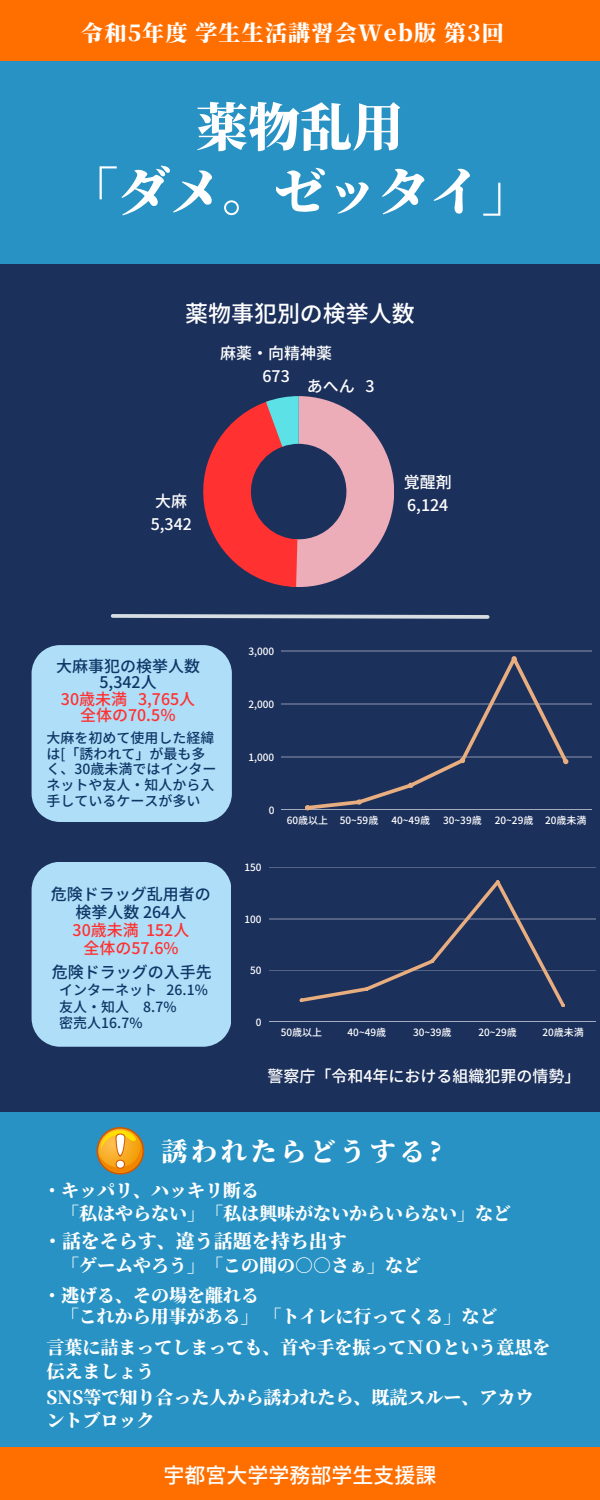
<style>
.page{position:relative;width:600px;height:1500px;background:#1c305c}
.page>*{position:absolute;margin:0;border:0;box-sizing:border-box;transform-origin:0 0}
.t1{font:800 52px "Source Han Serif JP";color:#fff}
.t2{font:800 26px "Source Han Serif JP";letter-spacing:.145em;color:#fff}
.t3{font:500 23px "Noto Sans JP";color:#fff}
.t4{font:800 22px "Source Han Serif JP";letter-spacing:.055em;color:#fff}
.t5{font:500 21px "Noto Sans JP";color:#fff}
.t6{font:800 19px "Source Han Serif JP";color:#fff}
.t7{font:800 18px/23.2px "Source Han Serif JP";color:#fff}
.t8{font:500 16px "Noto Sans JP";color:#fff}
.t9{font:500 16px "Noto Sans JP";color:#0f3667}
.t10{font:500 16px "Noto Sans JP";color:#ff3131}
.t11{font:500 14px/15.8px "Noto Sans JP";color:#0f3667}
.t12{font:500 10px "Noto Sans JP";color:#fff}
</style>
<div class="page">
<div style="left:0;top:1447px;width:600px;height:53px;background:#ff6f00"></div>
<div style="left:0;top:60px;width:600px;height:203px;background:#2792c3"></div>
<div style="left:0;top:0;width:600px;height:60px;background:#ff6f00"></div>
<div style="left:0;top:1113px;width:600px;height:334px;background:#2792c3"></div>
<hr style="left:282px;top:651px;width:310px;height:1px;background:#fff">
<hr style="left:282px;top:704px;width:310px;height:1px;background:#fff">
<hr style="left:282px;top:757px;width:310px;height:1px;background:#fff">
<hr style="left:282px;top:810px;width:310px;height:1px;background:#fff">
<svg style="left:305px;top:656px;width:263px;height:154px"></svg>
<hr style="left:269px;top:868px;width:327px;height:1px;background:#fff">
<hr style="left:269px;top:919px;width:327px;height:1px;background:#fff">
<hr style="left:269px;top:970px;width:327px;height:1px;background:#fff">
<hr style="left:269px;top:1022px;width:327px;height:1px;background:#fff">
<svg style="left:300px;top:880px;width:265px;height:127px"></svg>
<svg style="left:203px;top:396px;width:191px;height:191px"></svg>
<div style="left:32px;top:645px;width:200px;height:177px;background:#afdff8"></div>
<div style="left:32px;top:862px;width:199px;height:185px;background:#afdff8"></div>
<svg style="left:96px;top:1127px;width:49px;height:48px"></svg>
<svg style="left:110px;top:614px;width:380px;height:5px;background:#a7b1bf"></svg>
<p class="t4" style="left:81px;top:16px;width:424px">令和5年度学生生活講習会Web版第3回</p>
<p class="t1" style="left:196px;top:86px;width:204px">薬物乱用</p>
<p class="t1" style="left:66px;top:151px;width:469px">「ダメ。ゼッタイ」</p>
<p class="t3" style="left:185px;top:295px;width:231px">薬物事犯別の検挙人数</p>
<p class="t8" style="left:220px;top:341px;width:113px">麻薬・向精神薬</p>
<p class="t8" style="left:262px;top:363px;width:29px">673</p>
<p class="t8" style="left:307px;top:374px;width:69px">あへん 3</p>
<p class="t8" style="left:404px;top:470px;width:49px">覚醒剤</p>
<p class="t8" style="left:155px;top:489px;width:33px">大麻</p>
<p class="t8" style="left:407px;top:492px;width:43px">6,124</p>
<p class="t8" style="left:151px;top:511px;width:43px">5,342</p>
<p class="t9" style="left:56px;top:653px;width:145px">大麻事犯の検挙人数</p>
<p class="t9" style="left:100px;top:670px;width:58px">5,342人</p>
<p class="t10" style="left:61px;top:686px;width:135px">30歳未満 3,765人</p>
<p class="t10" style="left:80px;top:703px;width:98px">全体の70.5％</p>
<p class="t11" style="left:46px;top:729px;width:171px">大麻を初めて使用した経緯は[「誘われて」が最も多く、30歳未満ではインターネットや友人・知人から入手しているケースが多い</p>
<p class="t9" style="left:51px;top:881px;width:161px">危険ドラッグ乱用者の</p>
<p class="t9" style="left:76px;top:899px;width:111px">検挙人数 264人</p>
<p class="t10" style="left:73px;top:917px;width:117px">30歳未満 152人</p>
<p class="t10" style="left:83px;top:935px;width:97px">全体の57.6%</p>
<p class="t11" style="left:59px;top:981px;width:150px">インターネット 26.1%</p>
<p class="t11" style="left:59px;top:998px;width:119px">友人・知人 8.7%</p>
<p class="t11" style="left:59px;top:1014px;width:85px">密売人16.7%</p>
<p class="t9" style="left:52px;top:959px;width:161px">危険ドラッグの入手先</p>
<p class="t12" style="left:249px;top:643px;width:27px">3,000</p>
<p class="t12" style="left:249px;top:696px;width:27px">2,000</p>
<p class="t12" style="left:249px;top:749px;width:27px">1,000</p>
<p class="t12" style="left:269px;top:802px;width:7px">0</p>
<p class="t12" style="left:287px;top:813px;width:43px">60歳以上</p>
<p class="t12" style="left:340px;top:813px;width:40px">50~59歳</p>
<p class="t12" style="left:392px;top:813px;width:40px">40~49歳</p>
<p class="t12" style="left:443px;top:813px;width:40px">30~39歳</p>
<p class="t12" style="left:495px;top:813px;width:40px">20~29歳</p>
<p class="t12" style="left:545px;top:813px;width:43px">20歳未満</p>
<p class="t12" style="left:244px;top:860px;width:19px">150</p>
<p class="t12" style="left:244px;top:911px;width:19px">100</p>
<p class="t12" style="left:250px;top:963px;width:13px">50</p>
<p class="t12" style="left:256px;top:1014px;width:7px">0</p>
<p class="t12" style="left:281px;top:1025px;width:43px">50歳以上</p>
<p class="t12" style="left:348px;top:1025px;width:40px">40~49歳</p>
<p class="t12" style="left:413px;top:1025px;width:40px">30~39歳</p>
<p class="t12" style="left:478px;top:1025px;width:40px">20~29歳</p>
<p class="t12" style="left:542px;top:1025px;width:43px">20歳未満</p>
<p class="t8" style="left:267px;top:1064px;width:315px">警察庁「令和4年における組織犯罪の情勢」</p>
<p class="t2" style="left:162px;top:1131px;width:282px">誘われたらどうする?</p>
<p class="t7" style="left:43px;top:1178px;width:217px">・キッパリ、ハッキリ断る</p>
<p class="t7" style="left:61px;top:1201px;width:451px">「私はやらない」「私は興味がないからいらない」など</p>
<p class="t6" style="left:43px;top:1227px;width:305px">・話をそらす、違う話題を持ち出す</p>
<p class="t7" style="left:61px;top:1253px;width:361px">「ゲームやろう」「この間の○○さぁ」など</p>
<p class="t7" style="left:43px;top:1282px;width:217px">・逃げる、その場を離れる</p>
<p class="t7" style="left:61px;top:1303px;width:438px">「これから用事がある」「トイレに行ってくる」など</p>
<p class="t7" style="left:47px;top:1335px;width:505px">言葉に詰まってしまっても、首や手を振ってＮＯという意思を伝えましょう</p>
<p class="t7" style="left:47px;top:1385px;width:488px">SNS等で知り合った人から誘われたら、既読スルー、アカウントブロック</p>
<p class="t5" style="left:164px;top:1458px;width:274px">宇都宮大学学務部学生支援課</p>
</div>
